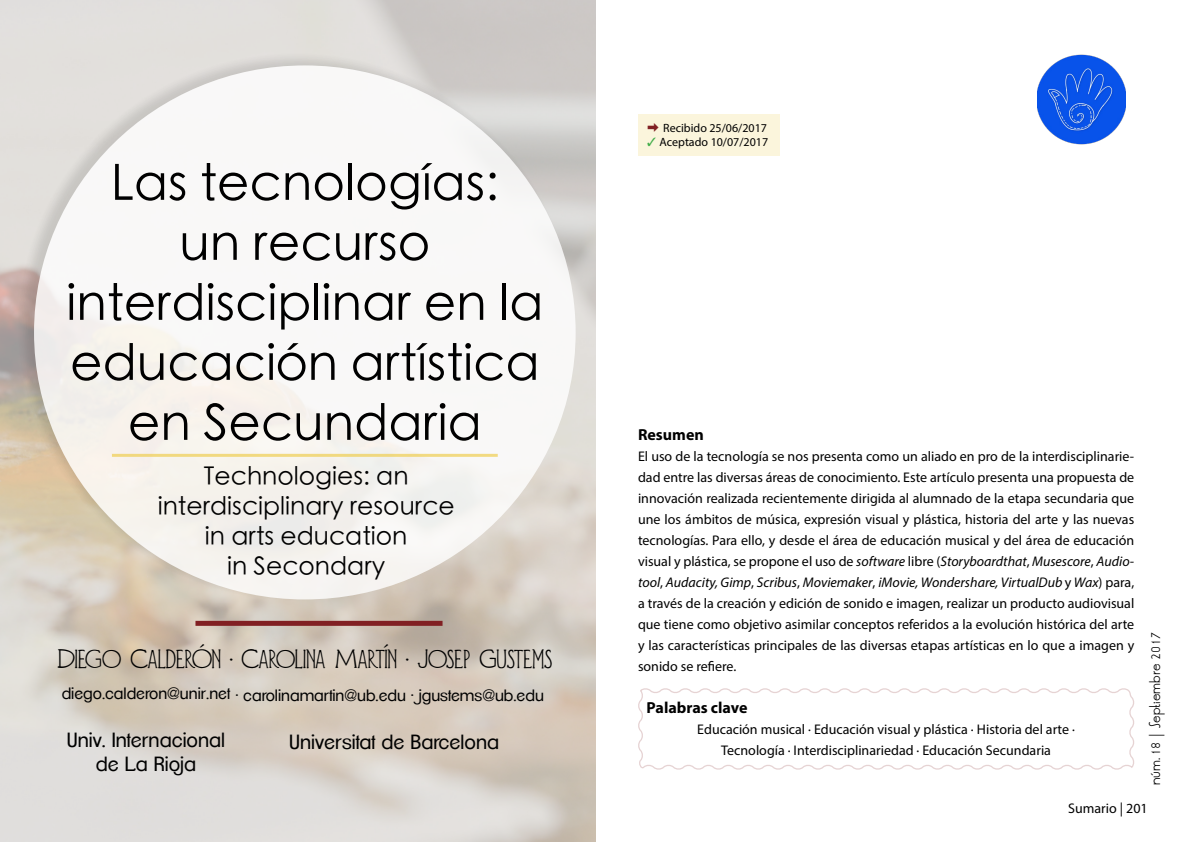
<style>
.page{position:relative;width:1191px;height:842px;background:#fff}
.page>*{position:absolute;margin:0;border:0;box-sizing:border-box;transform-origin:0 0}
.t1{font:300 50px/60px "ST Heiti TC";color:#000;text-align:center}
.t2{font:300 25px/30px "ST Heiti TC";color:#000;text-align:center}
.t3{font:20px/24px "Clemente P Dag";color:#000;text-align:center}
.t4{font:20px "Diehl Deco";letter-spacing:-.075em;color:#000}
.t5{font:16px "Clemente P Dag";color:#000}
.t6{font:700 16px "Myriad Pro";color:#000}
.t7{font:14px/21px "Myriad Pro";color:#000;text-align:justify}
.t8{font:12px "Myriad Pro";color:#000}
.t9{font:12px "LRT Oksana";color:#000}
.s1{font-size:18px}
.s2{font-family:"Hira Kaku Pro W3";color:#812023}
.s3{color:#41ad49}
.s4{font-style:italic}
</style>
<div class="page">
<img style="left:1037px;top:54px;width:88px;height:91px">
<img style="left:0;top:0;width:595px;height:842px">
<div style="left:16px;top:50px;width:560px;height:553px;background:#000;opacity:.15"></div>
<div style="left:34px;top:65px;width:541px;height:534px;background:#f9f8f7;border-radius:50%"></div>
<div style="left:195px;top:621px;width:247px;height:5px;background:#812023"></div>
<svg style="left:638px;top:688px;width:496px;height:82px"></svg>
<div style="left:639px;top:114px;width:141px;height:41px;background:#fbf5dc"></div>
<hr style="left:112px;top:454px;width:386px;height:3px;background:#efce50">
<h1 class="t1" style="left:66px;top:149px;width:478px">Las tecnologías:<br>un recurso interdisciplinar en la educación artística en Secundaria</h1>
<h2 class="t2" style="left:158px;top:459px;width:299px">Technologies: an interdisciplinary resource in arts education<br>in Secondary</h2>
<h3 class="t4" style="left:57px;top:649px;width:497px">DIEGO CALDERÓN <span class="s1">·</span> CAROLINA MARTÍN <span class="s1">·</span> JOSEP GUSTEMS</h3>
<p class="t5" style="left:62px;top:684px;width:170px">diego.calderon@unir.net</p>
<h3 class="t3" style="left:67px;top:728px;width:160px">Univ. Internacional de La Rioja</h3>
<p class="t5" style="left:235px;top:686px;width:310px">· carolinamartin@ub.edu · jgustems@ub.edu</p>
<h3 class="t3" style="left:289px;top:729px;width:211px">Universitat de Barcelona</h3>
<p class="t8" style="left:647px;top:121px;width:121px"><span class="s2">➡</span> Recibido 25/06/2017</p>
<p class="t8" style="left:647px;top:135px;width:122px"><span class="s3">✓</span> Aceptado 10/07/2017</p>
<p class="t6" style="left:638px;top:424px;width:67px">Resumen</p>
<p class="t7" style="left:638px;top:445px;width:498px">El uso de la tecnología se nos presenta como un aliado en pro de la interdisciplinarie&shy;dad entre las diversas áreas de conocimiento. Este artículo presenta una propuesta de innovación realizada recientemente dirigida al alumnado de la etapa secundaria que une los ámbitos de música, expresión visual y plástica, historia del arte y las nuevas tecnologías. Para ello, y desde el área de educación musical y del área de educación visual y plástica, se propone el uso de <span class="s4">software</span> libre (<span class="s4">Storyboardthat</span>, <span class="s4">Musescore</span>, <span class="s4">Audio&shy;tool</span>, <span class="s4">Audacity, Gimp</span>, <span class="s4">Scribus</span>, <span class="s4">Moviemaker</span>, <span class="s4">iMovie, Wondershare, VirtualDub</span> y <span class="s4">Wax</span>) para, a través de la creación y edición de sonido e imagen, realizar un producto audiovisual que tiene como objetivo asimilar conceptos referidos a la evolución histórica del arte y las características principales de las diversas etapas artísticas en lo que a imagen y sonido se refiere.</p>
<p class="t6" style="left:646px;top:697px;width:102px">Palabras clave</p>
<p class="t7" style="left:697px;top:718px;width:379px;text-align:center">Educación musical · Educación visual y plástica · Historia del arte ·<br>Tecnología · Interdisciplinariedad · Educación Secundaria</p>
<p class="t9" style="left:1146px;top:785px;width:155px;rotate:-90deg">núm. 18 | Septiembre 2017</p>
<p class="t7" style="left:1068px;top:797px;width:81px">Sumario | 201</p>
</div>
